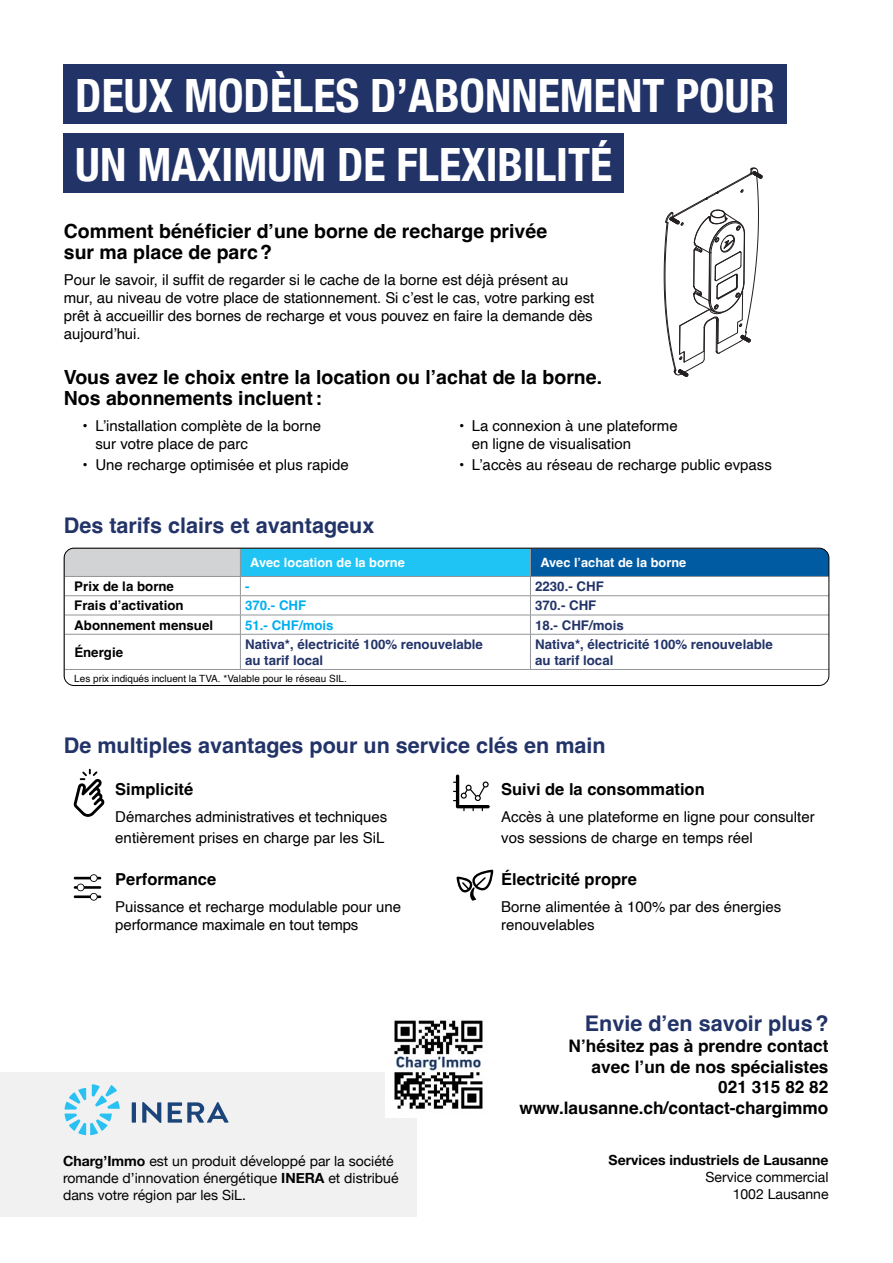
<style>
.page{position:relative;width:893px;height:1263px;background:#fff}
.page>*{position:absolute;margin:0;border:0;box-sizing:border-box;transform-origin:0 0}
.t1{font:700 condensed 45.9px/69.3px "Helvetica Neue";color:#fff}
.t2{font:700 21.6px "Helvetica";color:#223368}
.t3{font:700 19.5px/21px "Helvetica";color:#000}
.t4{font:700 17.25px/20.7px "Helvetica";color:#000;text-align:right}
.t5{font:700 16.5px "Helvetica";color:#000}
.t6{font:15px/18px "Helvetica";color:#000}
.t7{font:13.95px/16.8px "Helvetica Neue";color:#000}
.t8{font:700 13.95px "Helvetica Neue";color:#000}
.t9{font:700 13.35px/15.9px "Helvetica";color:#223368}
.t10{font:700 13.35px "Helvetica";color:#000}
.t11{font:700 13.35px "Helvetica";color:#00aeef}
.t12{font:700 12.75px "Helvetica";color:#fff}
.t13{font:9.9px "Helvetica";color:#000}
.s1{font-weight:700}
</style>
<div class="page">
<div style="left:0;top:1072px;width:417px;height:145px;background:#f1f1f2"></div>
<hr style="left:132px;top:1102px;width:4px;height:20px;background:#1a447a">
<svg style="left:142px;top:1102px;width:19px;height:21px"></svg>
<svg style="left:168px;top:1102px;width:61px;height:20px"></svg>
<svg style="left:65px;top:1084px;width:55px;height:51px"></svg>
<img style="left:385px;top:1020px;width:98px;height:98px">
<div style="left:64px;top:548px;width:176px;height:28px;background:#d1d3d4"></div>
<div style="left:240px;top:548px;width:290px;height:28px;background:#20c4f4"></div>
<div style="left:530px;top:548px;width:299px;height:28px;background:#005ba3"></div>
<hr style="left:64px;top:548px;width:176px;height:1px;background:#939598">
<hr style="left:530px;top:548px;width:299px;height:1px;background:#939598">
<hr style="left:64px;top:576px;width:176px;height:1px;background:#939598">
<hr style="left:240px;top:576px;width:290px;height:1px;background:#939598">
<hr style="left:530px;top:576px;width:299px;height:1px;background:#939598">
<hr style="left:64px;top:595px;width:176px;height:1px;background:#939598">
<hr style="left:240px;top:595px;width:290px;height:1px;background:#939598">
<hr style="left:530px;top:595px;width:299px;height:1px;background:#939598">
<hr style="left:64px;top:615px;width:176px;height:1px;background:#939598">
<hr style="left:240px;top:615px;width:290px;height:1px;background:#939598">
<svg style="left:240px;top:550px;width:1px;height:84px"></svg>
<hr style="left:530px;top:615px;width:299px;height:1px;background:#939598">
<svg style="left:530px;top:550px;width:1px;height:84px"></svg>
<hr style="left:64px;top:634px;width:176px;height:1px;background:#939598">
<hr style="left:240px;top:634px;width:290px;height:1px;background:#939598">
<hr style="left:240px;top:634px;width:1px;height:35px;background:#939598">
<hr style="left:530px;top:634px;width:299px;height:1px;background:#939598">
<hr style="left:530px;top:634px;width:1px;height:35px;background:#939598">
<hr style="left:64px;top:669px;width:176px;height:1px;background:#939598">
<hr style="left:240px;top:669px;width:290px;height:1px;background:#939598">
<hr style="left:530px;top:669px;width:299px;height:1px;background:#939598">
<div style="left:64px;top:548px;width:765px;height:138px;border:1px solid #000;border-radius:10px"></div>
<hr style="left:74px;top:877px;width:27px;height:2px;background:#000">
<hr style="left:74px;top:886px;width:27px;height:3px;background:#000">
<hr style="left:74px;top:895px;width:27px;height:3px;background:#000">
<svg style="left:77px;top:874px;width:21px;height:27px"></svg>
<svg style="left:74px;top:769px;width:31px;height:48px"></svg>
<svg style="left:456px;top:870px;width:37px;height:31px"></svg>
<svg style="left:453px;top:774px;width:37px;height:37px"></svg>
<div style="left:64px;top:64px;width:723px;height:59px;background:#223368"></div>
<div style="left:64px;top:133px;width:560px;height:60px;background:#223368"></div>
<svg style="left:664px;top:168px;width:98px;height:209px"></svg>
<h1 class="t1" style="left:75px;top:58px;width:701px">DEUX MODÈLES D’ABONNEMENT POUR<br>UN MAXIMUM DE FLEXIBILITÉ</h1>
<h3 class="t3" style="left:64px;top:223px;width:485px">Comment bénéficier d’une borne de recharge privée sur ma place de parc?</h3>
<p class="t6" style="left:64px;top:271px;width:532px">Pour le savoir, il suffit de regarder si le cache de la borne est déjà présent au mur, au niveau de votre place de stationnement. Si c’est le cas, votre parking est prêt à accueillir des bornes de recharge et vous pouvez en faire la demande dès aujourd’hui.</p>
<h3 class="t3" style="left:64px;top:369px;width:540px">Vous avez le choix entre la location ou l’achat de la borne.<br>Nos abonnements incluent:</h3>
<p class="t6" style="left:95px;top:418px;width:227px;text-indent:-13px">• L’installation complète de la borne sur votre place de parc</p>
<p class="t6" style="left:83px;top:456px;width:268px">• Une recharge optimisée et plus rapide</p>
<p class="t6" style="left:472px;top:418px;width:207px;text-indent:-13px">• La connexion à une plateforme en ligne de visualisation</p>
<p class="t6" style="left:459px;top:456px;width:314px">• L’accès au réseau de recharge public evpass</p>
<h2 class="t2" style="left:64px;top:512px;width:312px">Des tarifs clairs et avantageux</h2>
<p class="t12" style="left:250px;top:555px;width:156px">Avec location de la borne</p>
<p class="t12" style="left:540px;top:555px;width:147px">Avec l’achat de la borne</p>
<p class="t10" style="left:74px;top:578px;width:101px">Prix de la borne</p>
<p class="t11" style="left:245px;top:578px;width:6px">-</p>
<p class="t9" style="left:535px;top:580px;width:70px">2230.- CHF</p>
<p class="t10" style="left:74px;top:597px;width:111px">Frais d’activation</p>
<p class="t11" style="left:245px;top:597px;width:63px">370.- CHF</p>
<p class="t9" style="left:535px;top:599px;width:63px">370.- CHF</p>
<p class="t10" style="left:74px;top:617px;width:140px">Abonnement mensuel</p>
<p class="t11" style="left:245px;top:617px;width:90px">51.- CHF/mois</p>
<p class="t9" style="left:535px;top:618px;width:90px">18.- CHF/mois</p>
<p class="t10" style="left:74px;top:644px;width:50px">Énergie</p>
<p class="t9" style="left:245px;top:638px;width:239px">Nativa*, électricité 100% renouvelable au tarif local</p>
<p class="t9" style="left:535px;top:638px;width:239px">Nativa*, électricité 100% renouvelable au tarif local</p>
<p class="t13" style="left:74px;top:670px;width:274px">Les prix indiqués incluent la TVA. *Valable pour le réseau SIL.</p>
<h2 class="t2" style="left:64px;top:732px;width:543px">De multiples avantages pour un service clés en main</h2>
<p class="t5" style="left:115px;top:779px;width:79px">Simplicité</p>
<p class="t6" style="left:115px;top:807px;width:273px;line-height:21px">Démarches administratives et techniques entièrement prises en charge par les SiL</p>
<p class="t5" style="left:115px;top:869px;width:102px">Performance</p>
<p class="t6" style="left:115px;top:898px;width:287px">Puissance et recharge modulable pour une performance maximale en tout temps</p>
<p class="t5" style="left:501px;top:779px;width:205px">Suivi de la consommation</p>
<p class="t6" style="left:501px;top:807px;width:315px;line-height:21px">Accès à une plateforme en ligne pour consulter vos sessions de charge en temps réel</p>
<p class="t5" style="left:501px;top:869px;width:137px">Électricité propre</p>
<p class="t6" style="left:501px;top:898px;width:282px">Borne alimentée à 100% par des énergies renouvelables</p>
<h2 class="t2" style="left:585px;top:1010px;width:245px">Envie d’en savoir plus?</h2>
<p class="t4" style="left:519px;top:1037px;width:311px">N’hésitez pas à prendre contact<br>avec l’un de nos spécialistes<br>021 315 82 82 www.lausanne.ch/contact-chargimmo</p>
<p class="t7" style="left:63px;top:1153px;width:337px"><span class="s1">Charg’Immo</span> est un produit développé par la société romande d’innovation énergétique <span class="s1">INERA</span> et distribué dans votre région par les SiL.</p>
<p class="t8" style="left:609px;top:1149px;width:221px">Services industriels de Lausanne</p>
<p class="t7" style="left:705px;top:1169px;width:125px;text-align:right">Service commercial<br>1002 Lausanne</p>
</div>
